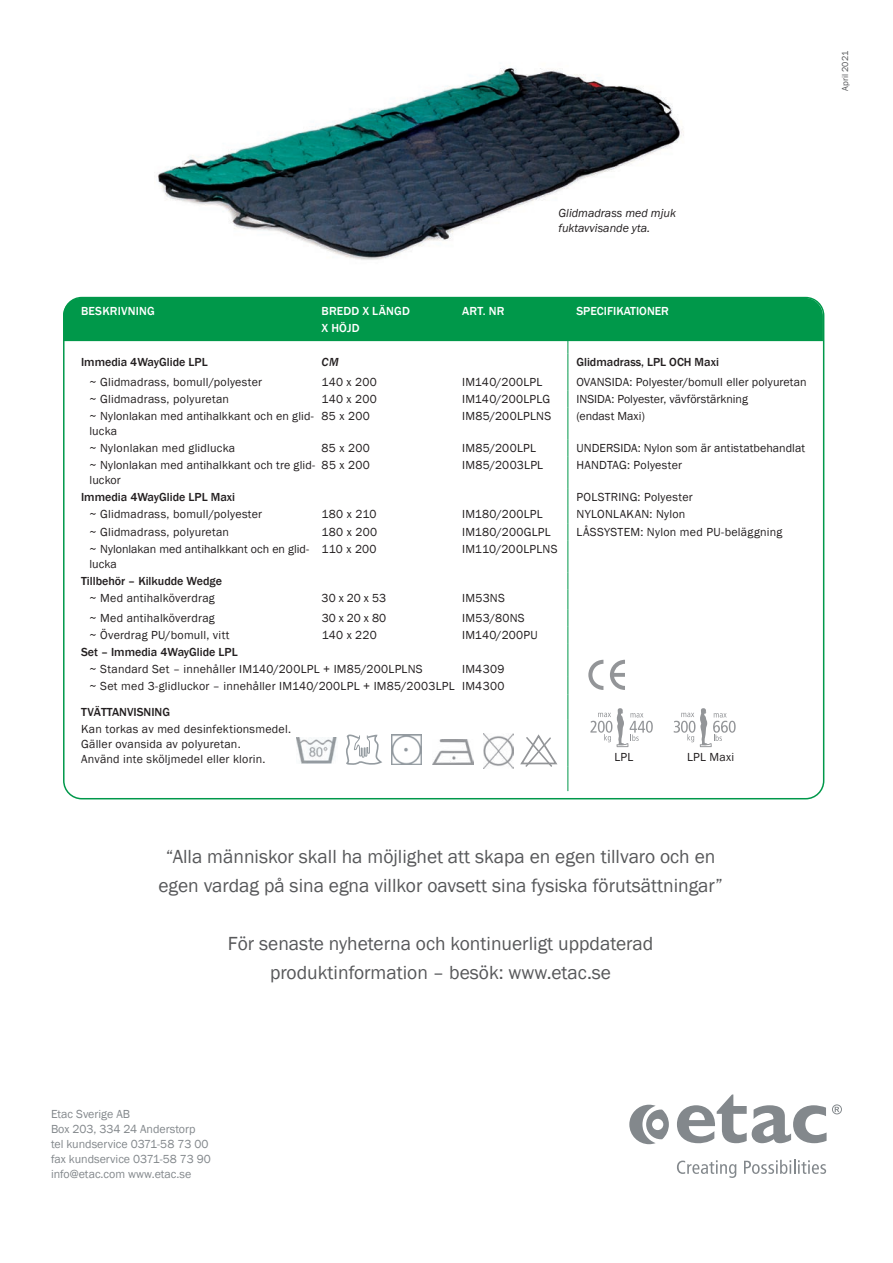
<style>
.page{position:relative;width:893px;height:1263px;background:#fff}
.page>*{position:absolute;margin:0;border:0;box-sizing:border-box;transform-origin:0 0}
.t1{font:19.5px/29px "Franklin Gothic";color:#57585a;text-align:center}
.t2{font:12px/15px "Franklin Gothic";letter-spacing:.015em;color:#231f20}
.t3{font:500 12px "Franklin Gothic";color:#231f20}
.t4{font:12px/15px "Franklin Gothic";color:#83888c}
.t5{font:500 12px/17px "Franklin Gothic";letter-spacing:.015em;color:#fff}
.t6{font:italic 12px/15px "Franklin Gothic";color:#231f20}
.t7{font:italic 500 12px "Franklin Gothic";color:#231f20}
.t8{font:9px "Franklin Gothic";color:#57585a}
</style>
<div class="page">
<img style="left:157px;top:68px;width:527px;height:192px">
<div style="left:63px;top:298px;width:760px;height:43px;background:#00984a"></div>
<svg style="left:588px;top:660px;width:15px;height:30px"></svg>
<svg style="left:610px;top:660px;width:15px;height:30px"></svg>
<hr style="left:567px;top:298px;width:1px;height:55px;background:#00984a">
<svg style="left:567px;top:353px;width:1px;height:54px"></svg>
<hr style="left:567px;top:407px;width:1px;height:32px;background:#00984a">
<svg style="left:567px;top:439px;width:1px;height:17px"></svg>
<hr style="left:567px;top:456px;width:1px;height:32px;background:#00984a">
<svg style="left:567px;top:488px;width:1px;height:53px"></svg>
<hr style="left:567px;top:541px;width:1px;height:32px;background:#00984a">
<svg style="left:567px;top:573px;width:1px;height:147px"></svg>
<hr style="left:567px;top:720px;width:1px;height:47px;background:#00984a">
<svg style="left:567px;top:767px;width:1px;height:24px"></svg>
<svg style="left:590px;top:708px;width:63px;height:39px"></svg>
<svg style="left:674px;top:708px;width:62px;height:39px"></svg>
<svg style="left:520px;top:734px;width:37px;height:33px"></svg>
<img style="left:483px;top:733px;width:30px;height:36px">
<img style="left:432px;top:739px;width:42px;height:25px">
<svg style="left:346px;top:734px;width:36px;height:31px"></svg>
<img style="left:296px;top:737px;width:41px;height:27px">
<img style="left:391px;top:734px;width:31px;height:31px">
<svg style="left:677px;top:1094px;width:165px;height:49px"></svg>
<svg style="left:629px;top:1105px;width:40px;height:39px"></svg>
<svg style="left:677px;top:1160px;width:59px;height:18px"></svg>
<svg style="left:744px;top:1160px;width:82px;height:14px"></svg>
<p class="t8" style="left:840px;top:91px;width:41px;rotate:-90deg">April 2021</p>
<p class="t6" style="left:558px;top:206px;width:119px">Glidmadrass med mjuk fuktavvisande yta.</p>
<p class="t5" style="left:81px;top:303px;width:75px">BESKRIVNING</p>
<p class="t5" style="left:322px;top:303px;width:90px">BREDD X LÄNGD<br>X HÖJD</p>
<p class="t5" style="left:462px;top:303px;width:44px">ART. NR</p>
<p class="t5" style="left:576px;top:303px;width:94px">SPECIFIKATIONER</p>
<p class="t3" style="left:81px;top:355px;width:128px">Immedia 4WayGlide LPL</p>
<p class="t7" style="left:322px;top:355px;width:18px">CM</p>
<p class="t3" style="left:576px;top:355px;width:144px">Glidmadrass, LPL OCH Maxi</p>
<p class="t2" style="left:90px;top:374px;width:174px">~ Glidmadrass, bomull/polyester</p>
<p class="t2" style="left:322px;top:374px;width:57px">140 x 200</p>
<p class="t2" style="left:462px;top:374px;width:82px">IM140/200LPL</p>
<p class="t2" style="left:576px;top:374px;width:232px">OVANSIDA: Polyester/bomull eller polyuretan</p>
<p class="t2" style="left:90px;top:392px;width:141px">~ Glidmadrass, polyuretan</p>
<p class="t2" style="left:322px;top:392px;width:57px">140 x 200</p>
<p class="t2" style="left:462px;top:392px;width:90px">IM140/200LPLG</p>
<p class="t2" style="left:576px;top:392px;width:173px">INSIDA: Polyester, vävförstärkning</p>
<p class="t2" style="left:90px;top:409px;width:226px">~ Nylonlakan med antihalkkant och en glid&shy;lucka</p>
<p class="t2" style="left:322px;top:409px;width:50px">85 x 200</p>
<p class="t2" style="left:462px;top:409px;width:91px">IM85/200LPLNS</p>
<p class="t2" style="left:576px;top:409px;width:70px">(endast Maxi)</p>
<p class="t2" style="left:90px;top:441px;width:147px">~ Nylonlakan med glidlucka</p>
<p class="t2" style="left:322px;top:441px;width:50px">85 x 200</p>
<p class="t2" style="left:462px;top:441px;width:75px">IM85/200LPL</p>
<p class="t2" style="left:576px;top:441px;width:230px">UNDERSIDA: Nylon som är antistatbehandlat</p>
<p class="t2" style="left:90px;top:458px;width:227px">~ Nylonlakan med antihalkkant och tre glid&shy;luckor</p>
<p class="t2" style="left:322px;top:458px;width:50px">85 x 200</p>
<p class="t2" style="left:462px;top:458px;width:82px">IM85/2003LPL</p>
<p class="t2" style="left:576px;top:458px;width:107px">HANDTAG: Polyester</p>
<p class="t3" style="left:81px;top:489px;width:155px">Immedia 4WayGlide LPL Maxi</p>
<p class="t2" style="left:576px;top:489px;width:118px">POLSTRING: Polyester</p>
<p class="t2" style="left:90px;top:506px;width:174px">~ Glidmadrass, bomull/polyester</p>
<p class="t2" style="left:322px;top:506px;width:56px">180 x 210</p>
<p class="t2" style="left:462px;top:506px;width:82px">IM180/200LPL</p>
<p class="t2" style="left:576px;top:506px;width:111px">NYLONLAKAN: Nylon</p>
<p class="t2" style="left:90px;top:525px;width:141px">~ Glidmadrass, polyuretan</p>
<p class="t2" style="left:322px;top:525px;width:57px">180 x 200</p>
<p class="t2" style="left:462px;top:525px;width:90px">IM180/200GLPL</p>
<p class="t2" style="left:576px;top:525px;width:207px">LÅSSYSTEM: Nylon med PU-beläggning</p>
<p class="t2" style="left:90px;top:542px;width:221px">~ Nylonlakan med antihalkkant och en glid&shy;lucka</p>
<p class="t2" style="left:322px;top:542px;width:57px">110 x 200</p>
<p class="t2" style="left:462px;top:542px;width:97px">IM110/200LPLNS</p>
<p class="t3" style="left:81px;top:574px;width:143px">Tillbehör – Kilkudde Wedge</p>
<p class="t2" style="left:90px;top:591px;width:127px">~ Med antihalköverdrag</p>
<p class="t2" style="left:322px;top:591px;width:66px">30 x 20 x 53</p>
<p class="t2" style="left:462px;top:591px;width:44px">IM53NS</p>
<p class="t2" style="left:90px;top:611px;width:127px">~ Med antihalköverdrag</p>
<p class="t2" style="left:322px;top:611px;width:66px">30 x 20 x 80</p>
<p class="t2" style="left:462px;top:611px;width:64px">IM53/80NS</p>
<p class="t2" style="left:90px;top:628px;width:141px">~ Överdrag PU/bomull, vitt</p>
<p class="t2" style="left:322px;top:628px;width:57px">140 x 220</p>
<p class="t2" style="left:462px;top:628px;width:77px">IM140/200PU</p>
<p class="t3" style="left:81px;top:644px;width:158px">Set – Immedia 4WayGlide LPL</p>
<p class="t2" style="left:90px;top:661px;width:335px">~ Standard Set – innehåller IM140/200LPL + IM85/200LPLNS</p>
<p class="t2" style="left:90px;top:660px;width:416px;line-height:17px;text-align:right">IM4309<br>~ Set med 3-glidluckor – innehåller IM140/200LPL + IM85/2003LPL IM4300</p>
<p class="t3" style="left:81px;top:704px;width:91px">TVÄTTANVISNING</p>
<p class="t2" style="left:81px;top:721px;width:211px">Kan torkas av med desinfektionsmedel.<br>Gäller ovansida av polyuretan.<br>Använd inte sköljmedel eller klorin.</p>
<p class="t2" style="left:614px;top:750px;width:20px">LPL</p>
<p class="t2" style="left:687px;top:750px;width:49px">LPL Maxi</p>
<h1 class="t1" style="left:158px;top:842px;width:566px">“Alla människor skall ha möjlighet att skapa en egen tillvaro och en egen vardag på sina egna villkor oavsett sina fysiska förutsättningar”</h1>
<h1 class="t1" style="left:228px;top:929px;width:427px">För senaste nyheterna och kontinuerligt uppdaterad produktinformation – besök: www.etac.se</h1>
<p class="t4" style="left:51px;top:1107px;width:161px">Etac Sverige AB<br>Box 203, 334 24 Anderstorp tel kundservice 0371-58 73 00 fax kundservice 0371-58 73 90 info@etac.com www.etac.se</p>
</div>
